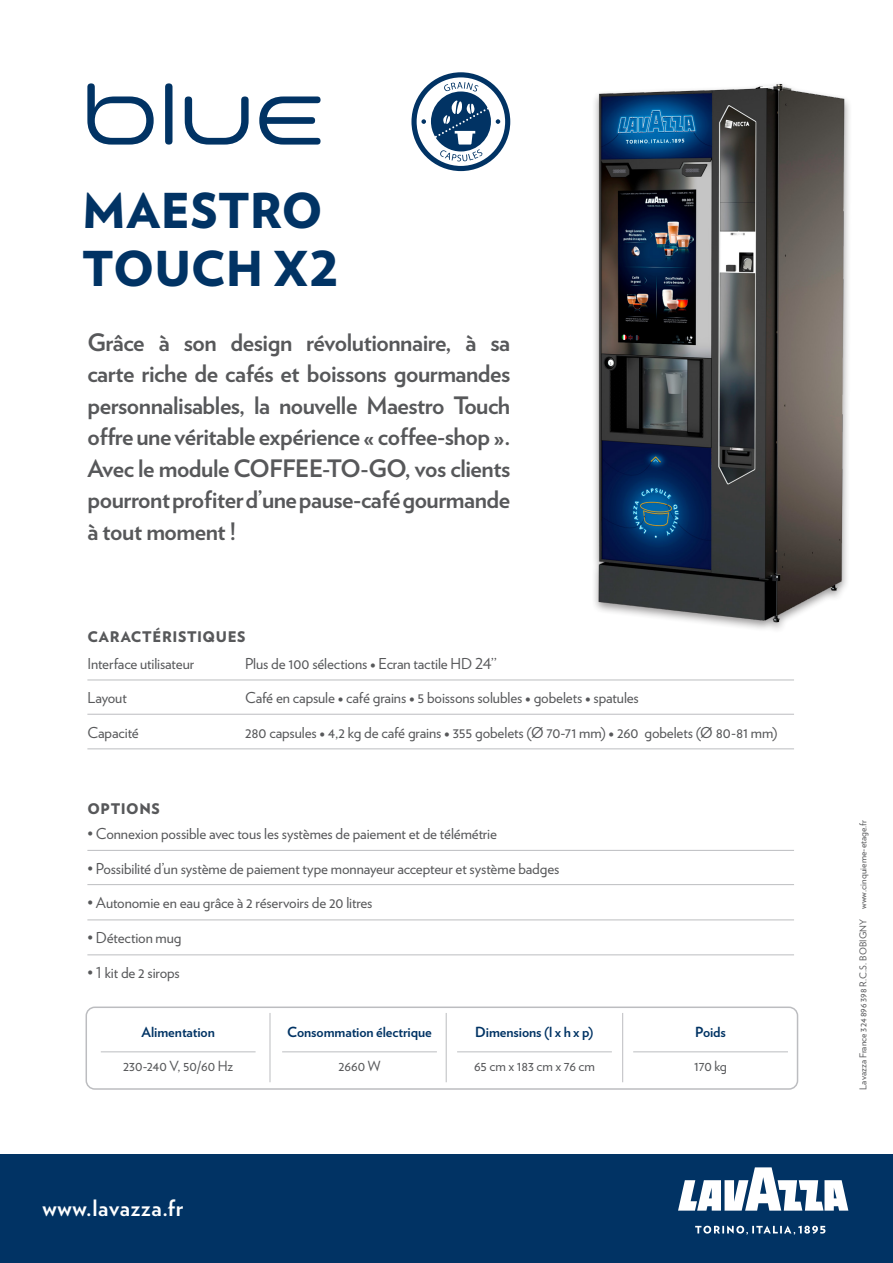
<style>
.page{position:relative;width:893px;height:1263px;background:#fff}
.page>*{position:absolute;margin:0;border:0;box-sizing:border-box;transform-origin:0 0}
.t1{font:900 48px "Verlag";color:#013364}
.t2{font:700 24px/31.5px "Verlag";letter-spacing:-.02em;color:#57585a;text-align:justify}
.t3{font:700 22.5px "Verlag";letter-spacing:.03em;color:#fff}
.t4{font:15px "Verlag";letter-spacing:-.01em;color:#57585a}
.t5{font:900 14.55px "Verlag";letter-spacing:.04em;color:#57585a}
.t6{font:700 13.95px "Verlag";letter-spacing:-.01em;color:#013364}
.t7{font:13.95px "Verlag";letter-spacing:-.005em;color:#57585a}
.t8{font:9.45px "Verlag";letter-spacing:.01em;color:#57585a}
</style>
<div class="page">
<div style="left:0;top:1154px;width:893px;height:109px;background:#013364"></div>
<svg style="left:87px;top:83px;width:234px;height:62px"></svg>
<svg style="left:678px;top:1167px;width:170px;height:68px"></svg>
<hr style="left:87px;top:680px;width:707px;height:1px;background:#bcbdc0">
<div style="left:86px;top:1006px;width:712px;height:84px;border:2px solid #bcbdc0;border-radius:9px"></div>
<hr style="left:622px;top:1013px;width:1px;height:69px;background:#bcbdc0">
<hr style="left:446px;top:1013px;width:1px;height:69px;background:#bcbdc0">
<hr style="left:270px;top:1013px;width:1px;height:69px;background:#bcbdc0">
<hr style="left:101px;top:1051px;width:155px;height:1px;background:#bcbdc0">
<hr style="left:282px;top:1051px;width:155px;height:1px;background:#bcbdc0">
<hr style="left:457px;top:1051px;width:155px;height:1px;background:#bcbdc0">
<hr style="left:633px;top:1051px;width:155px;height:1px;background:#bcbdc0">
<hr style="left:87px;top:714px;width:707px;height:1px;background:#bcbdc0">
<hr style="left:87px;top:850px;width:707px;height:1px;background:#bcbdc0">
<hr style="left:87px;top:884px;width:707px;height:1px;background:#bcbdc0">
<hr style="left:87px;top:919px;width:707px;height:1px;background:#bcbdc0">
<hr style="left:87px;top:954px;width:707px;height:1px;background:#bcbdc0">
<hr style="left:87px;top:748px;width:707px;height:1px;background:#bcbdc0">
<img style="left:594px;top:83px;width:256px;height:547px">
<svg style="left:411px;top:72px;width:99px;height:99px"></svg>
<p class="t1" style="left:82px;top:171px;width:242px">MAESTRO</p>
<p class="t1" style="left:82px;top:229px;width:258px">TOUCH X2</p>
<p class="t2" style="left:87px;top:325px;width:424px">Grâce à son design révolutionnaire, à sa carte riche de cafés et boissons gourmandes personnalisables, la nouvelle Maestro Touch offre une véritable expérience « coffee-shop ».</p>
<p class="t2" style="left:87px;top:451px;width:424px">Avec le module COFFEE-TO-GO, vos clients pourront profiter d’une pause-café gourmande à tout moment !</p>
<p class="t5" style="left:87px;top:625px;width:160px">CARACTÉRISTIQUES</p>
<p class="t4" style="left:87px;top:652px;width:108px">Interface utilisateur</p>
<p class="t4" style="left:87px;top:686px;width:41px">Layout</p>
<p class="t4" style="left:87px;top:721px;width:53px">Capacité</p>
<p class="t5" style="left:87px;top:796px;width:74px">OPTIONS</p>
<p class="t4" style="left:245px;top:652px;width:253px">Plus de 100 sélections • Ecran tactile HD 24’’</p>
<p class="t4" style="left:245px;top:686px;width:395px">Café en capsule • café grains • 5 boissons solubles • gobelets • spatules</p>
<p class="t4" style="left:245px;top:721px;width:534px">280 capsules • 4,2 kg de café grains • 355 gobelets (Ø 70-71 mm) • 260 gobelets (Ø 80-81 mm)</p>
<p class="t4" style="left:87px;top:822px;width:411px">• Connexion possible avec tous les systèmes de paiement et de télémétrie</p>
<p class="t4" style="left:87px;top:857px;width:473px">• Possibilité d’un système de paiement type monnayeur accepteur et système badges</p>
<p class="t4" style="left:87px;top:891px;width:287px">• Autonomie en eau grâce à 2 réservoirs de 20 litres</p>
<p class="t4" style="left:87px;top:927px;width:96px">• Détection mug</p>
<p class="t4" style="left:87px;top:961px;width:94px">• 1 kit de 2 sirops</p>
<p class="t6" style="left:142px;top:1021px;width:75px">Alimentation</p>
<p class="t6" style="left:475px;top:1021px;width:120px">Dimensions (l x h x p)</p>
<p class="t7" style="left:123px;top:1056px;width:112px">230-240 V, 50/60 Hz</p>
<p class="t7" style="left:474px;top:1056px;width:122px">65 cm x 183 cm x 76 cm</p>
<p class="t6" style="left:287px;top:1021px;width:146px">Consommation électrique</p>
<p class="t6" style="left:695px;top:1021px;width:32px">Poids</p>
<p class="t7" style="left:338px;top:1056px;width:44px">2660 W</p>
<p class="t7" style="left:694px;top:1056px;width:34px">170 kg</p>
<p class="t3" style="left:43px;top:1190px;width:142px">www.lavazza.fr</p>
<p class="t8" style="left:856px;top:1090px;width:271px;rotate:-90deg">Lavazza France 324 896 398 R.C.S. BOBIGNY www.cinquieme-etage.fr</p>
</div>
